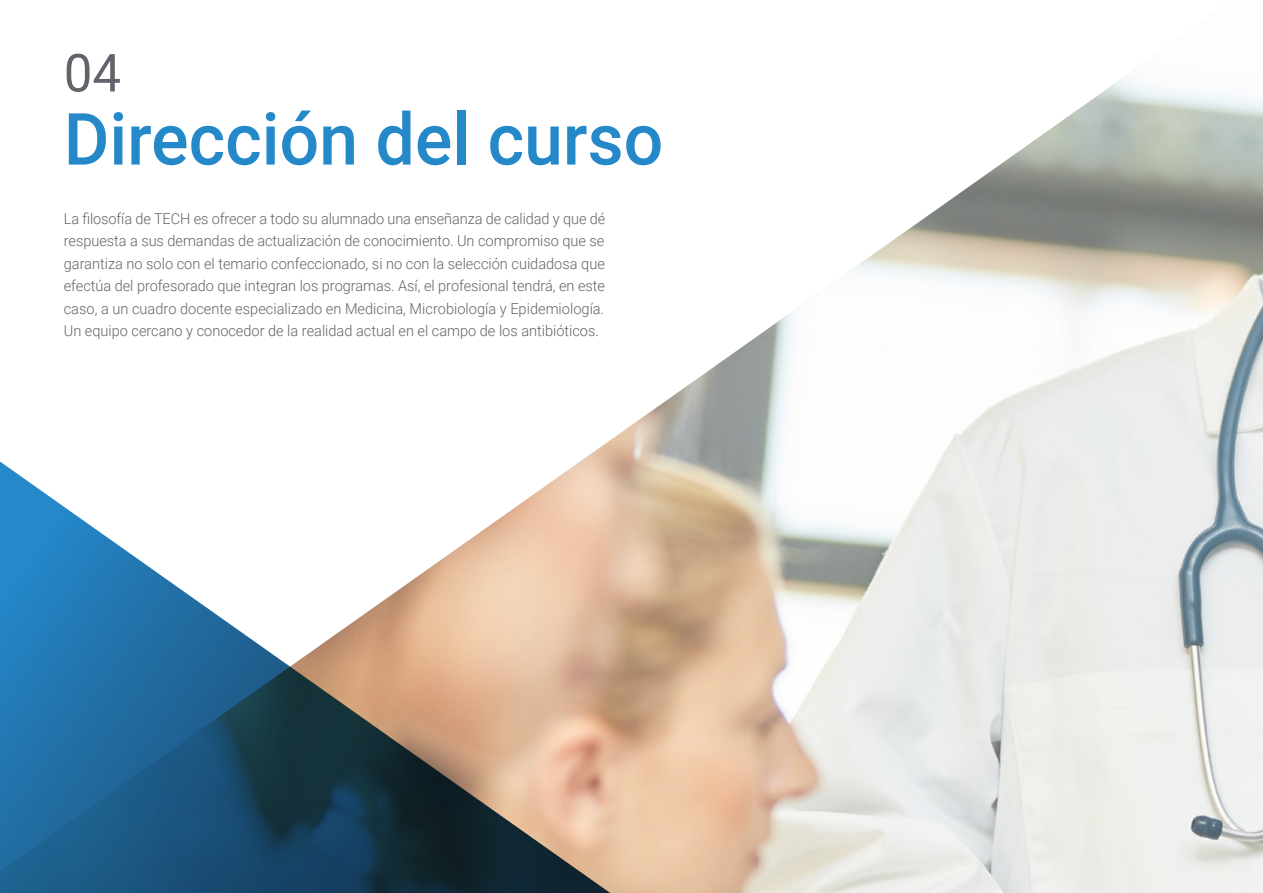
<style>
.page{position:relative;width:1263px;height:893px;background:#fff}
.page>*{position:absolute;margin:0;border:0;box-sizing:border-box;transform-origin:0 0}
.t1{font:500 72px "Roboto";color:#2488c9}
.t2{font:52.5px "Roboto";color:#61646a}
.t3{font:300 15px/22.5px "Roboto";color:#61646a;text-align:justify}
</style>
<div class="page">
<img style="left:602px;top:72px;width:661px;height:821px">
<svg style="left:0;top:446px;width:640px;height:447px"></svg>
<h2 class="t2" style="left:64px;top:36px;width:59px">04</h2>
<h1 class="t1" style="left:64px;top:89px;width:601px">Dirección del curso</h1>
<p class="t3" style="left:64px;top:207px;width:543px">La filosofía de TECH es ofrecer a todo su alumnado una enseñanza de calidad y que dé respuesta a sus demandas de actualización de conocimiento. Un compromiso que se garantiza no solo con el temario confeccionado, si no con la selección cuidadosa que efectúa del profesorado que integran los programas. Así, el profesional tendrá, en este caso, a un cuadro docente especializado en Medicina, Microbiología y Epidemiología.<br>Un equipo cercano y conocedor de la realidad actual en el campo de los antibióticos.</p>
</div>
